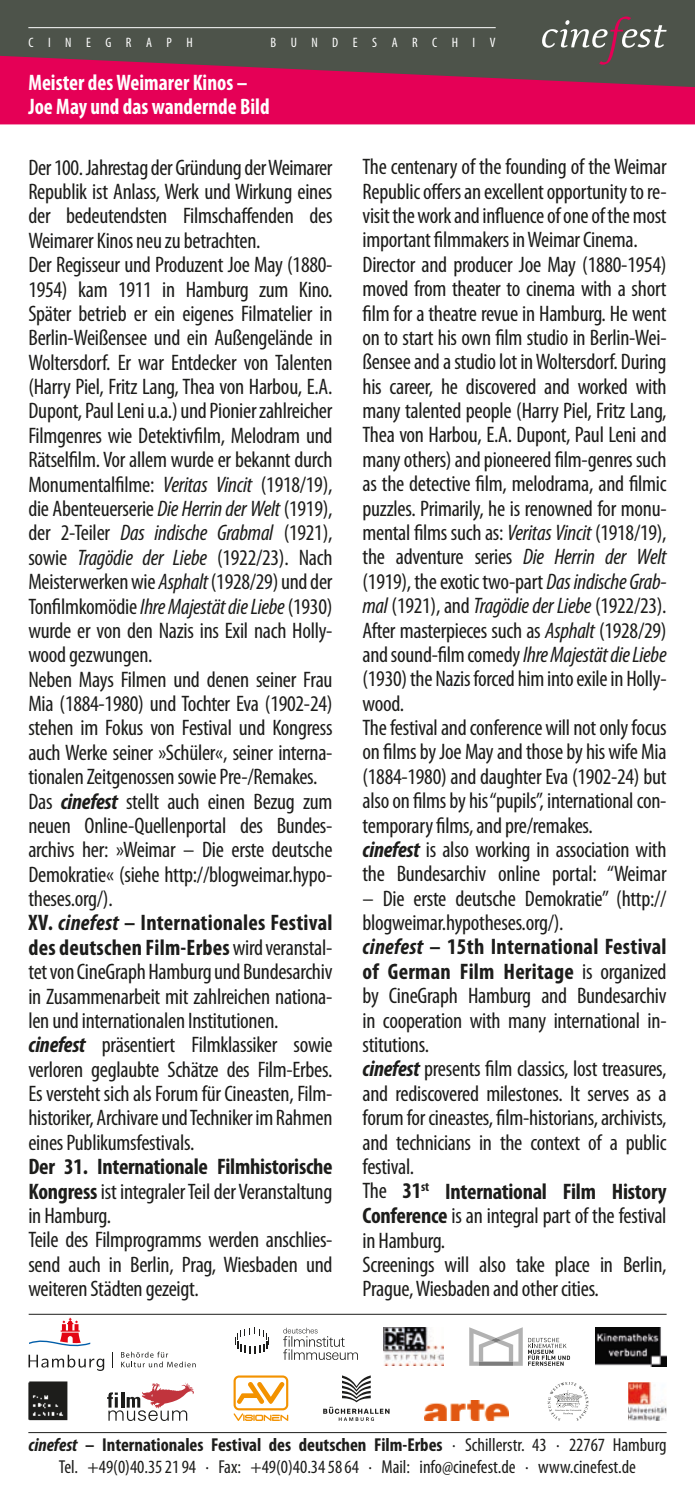
<style>
.page{position:relative;width:695px;height:1489px;background:#fff}
.page>*{position:absolute;margin:0;border:0;box-sizing:border-box;transform-origin:0 0}
.t1{font:condensed 22.5px/24.2px "Myriad Pro";letter-spacing:-.01em;color:#1d1d1b}
.t2{font:700 condensed 22.5px/24.2px "Myriad Pro";color:#fff;scale:.95 1}
.t3{font:condensed 18.75px/22.5px "Myriad Pro";color:#1d1d1b;text-align:center}
.t4{font:condensed 13.75px "Myriad Pro";letter-spacing:1.06em;color:#fff}
.s1{font-style:italic}
.s2{font-weight:700;font-style:italic}
.s3{font-weight:700}
</style>
<div class="page">
<div style="left:0;top:0;width:694px;height:56px;background:#4d534a"></div>
<svg style="left:0;top:56px;width:694px;height:68px;background:#c51153"></svg>
<hr style="left:29px;top:1313px;width:637px;height:1px;background:#1d1d1b">
<svg style="left:542px;top:17px;width:124px;height:48px;background:#66645f"></svg>
<hr style="left:28px;top:1431px;width:638px;height:1px;background:#1d1d1b">
<hr style="left:28px;top:27px;width:467px;height:1px;background:#fff">
<svg style="left:235px;top:1327px;width:34px;height:26px"></svg>
<svg style="left:283px;top:1327px;width:75px;height:32px"></svg>
<svg style="left:528px;top:1337px;width:42px;height:28px"></svg>
<svg style="left:469px;top:1327px;width:53px;height:38px"></svg>
<img style="left:28px;top:1381px;width:39px;height:38px">
<svg style="left:323px;top:1375px;width:66px;height:45px"></svg>
<img style="left:383px;top:1327px;width:60px;height:38px">
<img style="left:628px;top:1382px;width:38px;height:38px">
<svg style="left:547px;top:1382px;width:41px;height:38px"></svg>
<img style="left:424px;top:1400px;width:84px;height:20px">
<svg style="left:107px;top:1382px;width:87px;height:38px"></svg>
<svg style="left:29px;top:1354px;width:75px;height:16px"></svg>
<svg style="left:29px;top:1317px;width:61px;height:30px"></svg>
<svg style="left:121px;top:1351px;width:75px;height:16px"></svg>
<svg style="left:112px;top:1352px;width:1px;height:15px"></svg>
<svg style="left:233px;top:1375px;width:55px;height:45px"></svg>
<img style="left:596px;top:1327px;width:70px;height:38px">
<p class="t4" style="left:28px;top:35px;width:166px">CINEGRAPH</p>
<p class="t4" style="left:270px;top:35px;width:226px">BUNDESARCHIV</p>
<p class="t2" style="left:28px;top:70px;width:255px">Meister des Weimarer Kinos –<br>Joe May und das wandernde Bild</p>
<p class="t1" style="left:28px;top:155px;width:305px">Der 100. Jahrestag der Gründung der Weimarer Republik ist Anlass, Werk und Wirkung eines der bedeutendsten Filmschaffenden des Weimarer Kinos neu zu betrachten.<br>Der Regisseur und Produzent Joe May (1880- 1954) kam 1911 in Hamburg zum Kino.<br>Später betrieb er ein eigenes Filmatelier in Berlin-Weißensee und ein Außengelände in Woltersdorf. Er war Entdecker von Talenten (Harry Piel, Fritz Lang, Thea von Harbou, E.A.<br>Dupont, Paul Leni u.a.) und Pionier zahlreicher Filmgenres wie Detektivfilm, Melodram und Rätselfilm. Vor allem wurde er bekannt durch Monumentalfilme: <span class="s1">Veritas Vincit</span> (1918/19), die Abenteuerserie <span class="s1">Die Herrin der Welt</span> (1919), der 2-Teiler <span class="s1">Das indische Grabmal</span> (1921), sowie <span class="s1">Tragödie der Liebe</span> (1922/23). Nach Meisterwerken wie <span class="s1">Asphalt</span> (1928/29) und der Tonfilmkomödie <span class="s1">Ihre Majestät die Liebe</span> (1930) wurde er von den Nazis ins Exil nach Holly&shy;wood gezwungen.<br>Neben Mays Filmen und denen seiner Frau Mia (1884-1980) und Tochter Eva (1902-24) stehen im Fokus von Festival und Kongress auch Werke seiner »Schüler«, seiner interna&shy;tionalen Zeitgenossen sowie Pre-/Remakes.<br>Das <span class="s2">cinefest</span> stellt auch einen Bezug zum neuen Online-Quellenportal des Bundes&shy;archivs her: »Weimar – Die erste deutsche Demokratie« (siehe http://blogweimar.hypo&shy;theses.org/).<br><span class="s3">XV.</span> <span class="s2">cinefest</span> <span class="s3">– Internationales Festival des deutschen Film-Erbes</span> wird veranstal&shy;tet von CineGraph Hamburg und Bundesarchiv in Zusammenarbeit mit zahlreichen nationa&shy;len und internationalen Institutionen. <span class="s2">cinefest</span> präsentiert Filmklassiker sowie verloren geglaubte Schätze des Film-Erbes.<br>Es versteht sich als Forum für Cineasten, Film&shy;historiker, Archivare und Techniker im Rahmen eines Publikumsfestivals.</p>
<p class="t1" style="left:28px;top:1155px;width:305px"><span class="s3">Der 31. Internationale Filmhistorische Kongress</span> ist integraler Teil der Veranstaltung in Hamburg.<br>Teile des Filmprogramms werden anschlies&shy;send auch in Berlin, Prag, Wiesbaden und weiteren Städten gezeigt.</p>
<p class="t1" style="left:362px;top:155px;width:306px">The centenary of the founding of the Weimar Republic offers an excellent opportunity to re&shy;visit the work and influence of one of the most important filmmakers in Weimar Cinema.<br>Director and producer Joe May (1880-1954) moved from theater to cinema with a short film for a theatre revue in Hamburg. He went on to start his own film studio in Berlin-Wei&shy;ßensee and a studio lot in Woltersdorf. During his career, he discovered and worked with many talented people (Harry Piel, Fritz Lang, Thea von Harbou, E.A. Dupont, Paul Leni and many others) and pioneered film-genres such as the detective film, melodrama, and filmic puzzles. Primarily, he is renowned for monu&shy;mental films such as: <span class="s1">Veritas Vincit</span> (1918/19), the adventure series <span class="s1">Die Herrin der Welt </span>(1919), the exotic two-part <span class="s1">Das indische Grab&shy;mal</span> (1921), and <span class="s1">Tragödie der Liebe</span> (1922/23).<br>After masterpieces such as <span class="s1">Asphalt</span> (1928/29) and sound-film comedy <span class="s1">Ihre Majestät die Liebe </span>(1930) the Nazis forced him into exile in Holly&shy;wood.<br>The festival and conference will not only focus on films by Joe May and those by his wife Mia (1884-1980) and daughter Eva (1902-24) but also on films by his “pupils”, international con&shy;temporary films, and pre/remakes.<br><span class="s2">cinefest</span> is also working in association with the Bundesarchiv online portal: “Weimar</p>
<p class="t1" style="left:362px;top:886px;width:305px">– Die erste deutsche Demokratie” (http:// blogweimar.hypotheses.org/).<br><span class="s2">cinefest</span> <span class="s3">– 15th International Festival of German Film Heritage</span> is organized by CineGraph Hamburg and Bundesarchiv in cooperation with many international in&shy;stitutions.<br><span class="s2">cinefest</span> presents film classics, lost treasures, and rediscovered milestones. It serves as a forum for cineastes, film-historians, archivists, and technicians in the context of a public festival.<br>The <span class="s3">31</span><sup>st</sup> <span class="s3">International Film History Conference</span> is an integral part of the festival in Hamburg.<br>Screenings will also take place in Berlin, Prague, Wiesbaden and other cities.</p>
<p class="t3" style="left:28px;top:1433px;width:639px"><span class="s2">cinefest</span> <span class="s3">– Internationales Festival des deutschen Film-Erbes</span> · Schillerstr. 43 · 22767 Hamburg<br>Tel. +49(0)40.352194 · Fax: +49(0)40.345864 · Mail: info@cinefest.de · www.cinefest.de</p>
</div>
